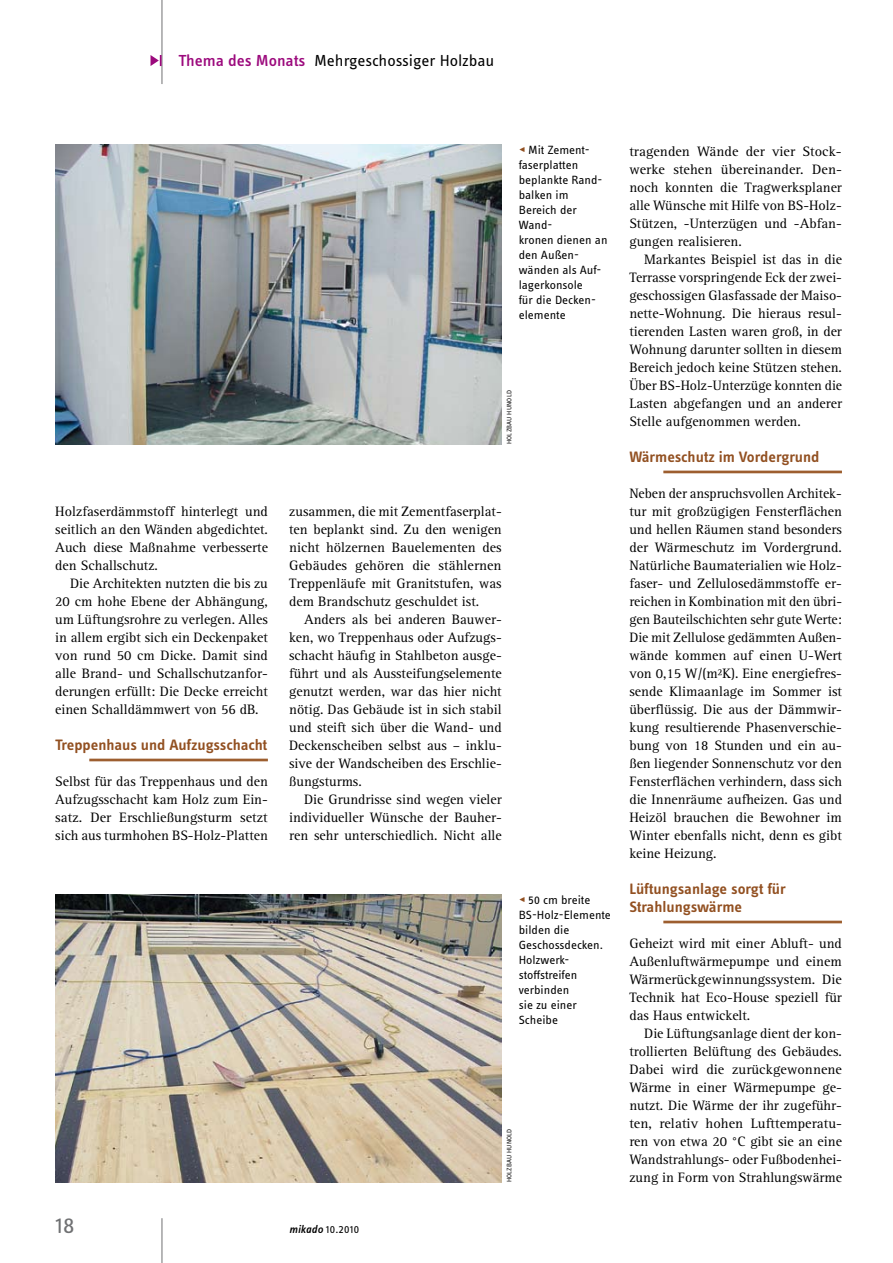
<style>
.page{position:relative;width:893px;height:1263px;background:#fff}
.page>*{position:absolute;margin:0;border:0;box-sizing:border-box;transform-origin:0 0}
.t1{font:24px "Info OT Text";color:#707173;scale:1.05 1}
.t2{font:16.5px "Info OT Text";letter-spacing:-.005em;color:#000;scale:1.05 1}
.t3{font:600 15.6px/18px "Info OT Text";letter-spacing:-.005em;color:#925021;scale:1.05 1}
.t4{font:14.1px/18px "Rotis Serif Pro";color:#000;text-align:justify}
.t5{font:12.3px/15px "Info OT Text";color:#000;scale:1.05 1}
.t6{font:11.4px "Info OT Text";color:#000;scale:1.05 1}
.t7{font:6.75px "Info OT Text";letter-spacing:.025em;color:#000;scale:1.05 1}
.s1{font-weight:500;color:#9c0a7d}
.s2{color:#925021}
.s3{font-weight:500;font-style:italic}
</style>
<div class="page">
<hr style="left:162px;top:1218px;width:1px;height:45px;background:#707173">
<hr style="left:162px;top:0;width:1px;height:84px;background:#707173">
<svg style="left:151px;top:55px;width:11px;height:11px"></svg>
<hr style="left:663px;top:471px;width:179px;height:2px;background:#9d5e2f">
<hr style="left:663px;top:921px;width:179px;height:2px;background:#9d5e2f">
<img style="left:55px;top:145px;width:447px;height:299px">
<hr style="left:89px;top:759px;width:179px;height:2px;background:#9d5e2f">
<img style="left:55px;top:894px;width:447px;height:288px">
<p class="t2" style="left:179px;top:50px;width:302px"><span class="s1">Thema des Monats</span> Mehrgeschossiger Holzbau</p>
<p class="t5" style="left:519px;top:142px;width:86px"><span class="s2">◂</span> Mit Zement&shy;faserplatten beplankte Rand&shy;balken im<br>Bereich der<br>Wand-<br>kronen dienen an den Außen&shy;wänden als Auf&shy;lagerkonsole<br>für die Decken&shy;elemente</p>
<p class="t7" style="left:505px;top:444px;width:52px;rotate:-90deg">Holzbau Hunold</p>
<p class="t4" style="left:55px;top:503px;width:214px">Holzfaserdämmstoff hinterlegt und seitlich an den Wänden abgedichtet.<br>Auch diese Maßnahme verbesserte den Schallschutz.</p>
<p class="t4" style="left:55px;top:575px;width:214px;text-indent:15px">Die Architekten nutzten die bis zu 20 cm hohe Ebene der Abhängung, um Lüftungsrohre zu verlegen. Alles in allem ergibt sich ein Deckenpaket von rund 50 cm Dicke. Damit sind alle Brand- und Schallschutzanfor&shy;derungen erfüllt: Die Decke erreicht einen Schalldämmwert von 56 dB.</p>
<p class="t3" style="left:55px;top:736px;width:203px">Treppenhaus und Aufzugsschacht</p>
<p class="t4" style="left:55px;top:773px;width:214px">Selbst für das Treppenhaus und den Aufzugsschacht kam Holz zum Ein&shy;satz. Der Erschließungsturm setzt sich aus turmhohen BS-Holz-Platten</p>
<p class="t4" style="left:289px;top:503px;width:214px">zusammen, die mit Zementfaserplat&shy;ten beplankt sind. Zu den wenigen nicht hölzernen Bauelementen des Gebäudes gehören die stählernen Treppenläufe mit Granitstufen, was dem Brandschutz geschuldet ist.</p>
<p class="t4" style="left:289px;top:611px;width:214px;text-indent:15px">Anders als bei anderen Bauwer&shy;ken, wo Treppenhaus oder Aufzugs&shy;schacht häufig in Stahlbeton ausge&shy;führt und als Aussteifungselemente genutzt werden, war das hier nicht nötig. Das Gebäude ist in sich stabil und steift sich über die Wand- und Deckenscheiben selbst aus – inklu&shy;sive der Wandscheiben des Erschlie&shy;ßungsturms.</p>
<p class="t4" style="left:289px;top:791px;width:214px;text-indent:15px">Die Grundrisse sind wegen vieler individueller Wünsche der Bauher&shy;ren sehr unterschiedlich. Nicht alle</p>
<p class="t5" style="left:519px;top:892px;width:89px"><span class="s2">◂</span> 50 cm breite<br>BS-Holz-Elemente bilden die<br>Geschossdecken.<br>Holzwerk&shy;stoffstreifen verbinden<br>sie zu einer<br>Scheibe</p>
<p class="t7" style="left:505px;top:1182px;width:52px;rotate:-90deg">Holzbau Hunold</p>
<h1 class="t1" style="left:55px;top:1210px;width:20px">18</h1>
<p class="t6" style="left:289px;top:1222px;width:68px"><span class="s3">mikado</span> 10.2010</p>
<p class="t4" style="left:629px;top:143px;width:214px">tragenden Wände der vier Stock&shy;werke stehen übereinander. Den&shy;noch konnten die Tragwerksplaner alle Wünsche mit Hilfe von BS-Holz-Stützen, -Unterzügen und -Abfan&shy;gungen realisieren.</p>
<p class="t4" style="left:629px;top:251px;width:214px;text-indent:15px">Markantes Beispiel ist das in die Terrasse vorspringende Eck der zwei&shy;geschossigen Glasfassade der Maiso&shy;nette-Wohnung. Die hieraus resul&shy;tierenden Lasten waren groß, in der Wohnung darunter sollten in diesem Bereich jedoch keine Stützen stehen.<br>Über BS-Holz-Unterzüge konnten die Lasten abgefangen und an anderer Stelle aufgenommen werden.</p>
<p class="t3" style="left:629px;top:448px;width:183px">Wärmeschutz im Vordergrund</p>
<p class="t4" style="left:629px;top:485px;width:214px">Neben der anspruchsvollen Architek&shy;tur mit großzügigen Fensterflächen und hellen Räumen stand besonders der Wärmeschutz im Vordergrund.<br>Natürliche Baumaterialien wie Holz&shy;faser- und Zellulosedämmstoffe er&shy;reichen in Kombination mit den übri&shy;gen Bauteilschichten sehr gute Werte:<br>Die mit Zellulose gedämmten Außen&shy;wände kommen auf einen U-Wert von 0,15 W/(m²K). Eine energiefres&shy;sende Klimaanlage im Sommer ist überflüssig. Die aus der Dämmwir&shy;kung resultierende Phasenverschie&shy;bung von 18 Stunden und ein au&shy;ßen liegender Sonnenschutz vor den Fensterflächen verhindern, dass sich die Innenräume aufheizen. Gas und Heizöl brauchen die Bewohner im Winter ebenfalls nicht, denn es gibt keine Heizung.</p>
<p class="t3" style="left:629px;top:880px;width:151px">Lüftungsanlage sorgt für<br>Strahlungswärme</p>
<p class="t4" style="left:629px;top:935px;width:214px">Geheizt wird mit einer Abluft- und Außenluftwärmepumpe und einem Wärmerückgewinnungssystem. Die Technik hat Eco-House speziell für das Haus entwickelt.</p>
<p class="t4" style="left:629px;top:1025px;width:214px;text-indent:15px">Die Lüftungsanlage dient der kon&shy;trollierten Belüftung des Gebäudes.<br>Dabei wird die zurückgewonnene Wärme in einer Wärmepumpe ge&shy;nutzt. Die Wärme der ihr zugeführ&shy;ten, relativ hohen Lufttemperatu&shy;ren von etwa 20 °C gibt sie an eine Wandstrahlungs- oder Fußbodenhei&shy;zung in Form von Strahlungswärme</p>
</div>
